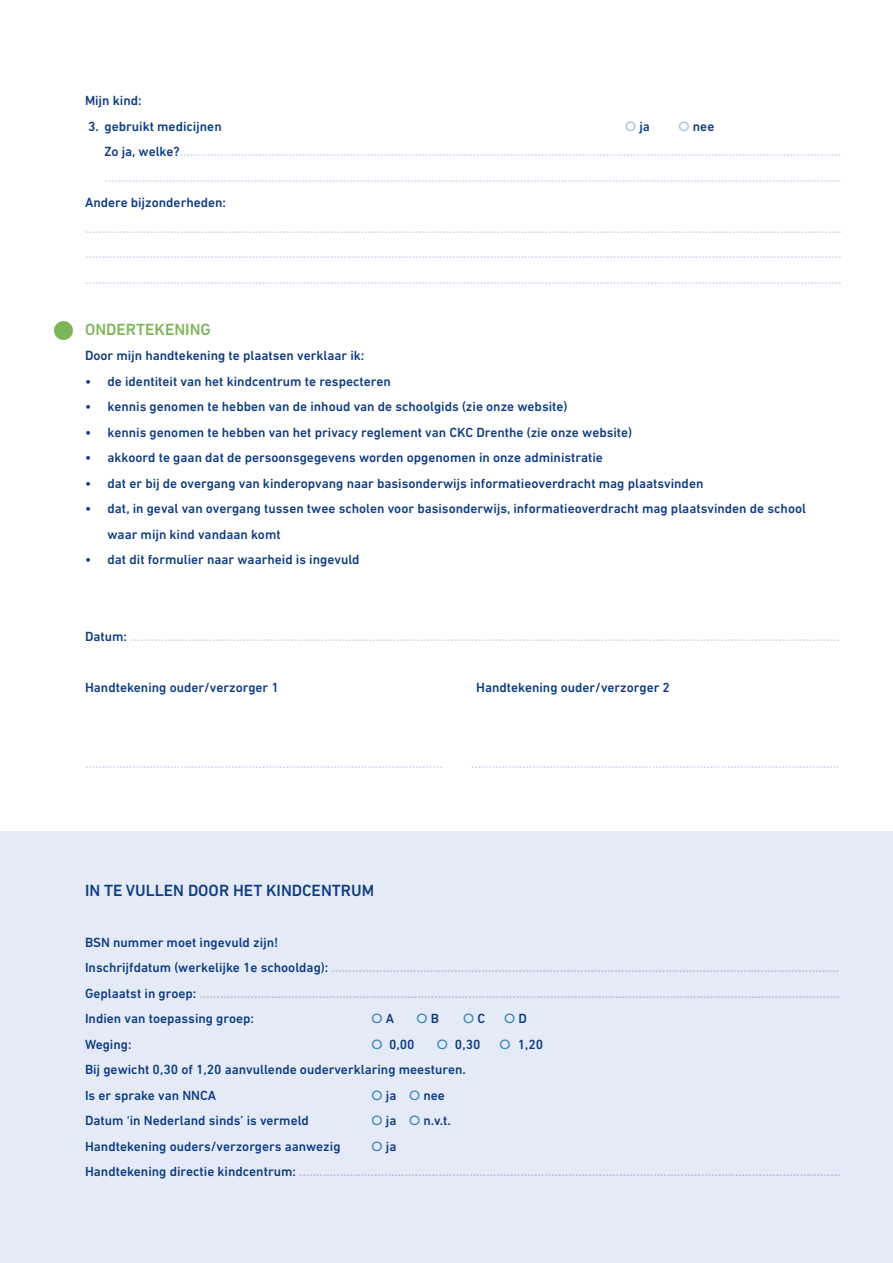
<style>
.page{position:relative;width:893px;height:1263px;background:#fff}
.page>*{position:absolute;margin:0;border:0;box-sizing:border-box;transform-origin:0 0}
.t1{font:500 16.5px "DIN Next LT Pro";color:#0e3b83}
.t2{font:500 16.5px "DIN Next LT Pro";color:#7db559}
.t3{font:500 13.5px/25.5px "DIN Next LT Pro";color:#cad7eb}
.t4{font:500 13.5px/25.5px "DIN Next LT Pro";color:#0e3b83}
.t5{font:500 13.5px/25.5px "DIN Next LT Pro";color:#b6b9da}
.t6{font:13.5px "Gill Sans";color:#3e87bb}
.s1{font-family:"Gill Sans";font-weight:400;color:#a7bfdd}
.s2{color:#0e3b83}
.s3{font-family:"DIN Next LT Pro";font-weight:500;color:#0e3b83}
.s4{font-family:"Gill Sans";font-weight:400;color:#3e87bb}
</style>
<div class="page">
<div style="left:0;top:831px;width:893px;height:432px;background:#e5ebf6"></div>
<div style="left:54px;top:321px;width:19px;height:19px;background:#7db559;border-radius:50%"></div>
<p class="t4" style="left:85px;top:88px;width:58px">Mijn kind:</p>
<p class="t4" style="left:88px;top:113px;width:135px">3. gebruikt medicijnen</p>
<p class="t4" style="left:625px;top:113px;width:26px"><span class="s1">O</span> ja</p>
<p class="t3" style="left:105px;top:113px;width:738px;text-indent:574px"><span class="s1">O</span> <span class="s2">nee<br>Zo ja, welke?</span>............................................................………………………………………………………………............................................……………… …......................................................................................................……………………………………………….......................……………….……………</p>
<p class="t4" style="left:85px;top:190px;width:143px">Andere bijzonderheden:</p>
<p class="t3" style="left:85px;top:215px;width:758px;text-align:justify">…......................................................................................................……………………………………………….......................……………….………………… …......................................................................................................……………………………………………….......................……………….………………… …......................................................................................................……………………………………………….......................……………….…………………</p>
<p class="t2" style="left:85px;top:319px;width:127px">ONDERTEKENING</p>
<p class="t4" style="left:85px;top:343px;width:281px">Door mijn handtekening te plaatsen verklaar ik:</p>
<p class="t4" style="left:85px;top:368px;width:307px">• de identiteit van het kindcentrum te respecteren</p>
<p class="t4" style="left:85px;top:394px;width:484px">• kennis genomen te hebben van de inhoud van de schoolgids (zie onze website)</p>
<p class="t4" style="left:85px;top:419px;width:549px">• kennis genomen te hebben van het privacy reglement van CKC Drenthe (zie onze website)</p>
<p class="t4" style="left:85px;top:445px;width:519px">• akkoord te gaan dat de persoonsgegevens worden opgenomen in onze administratie</p>
<p class="t4" style="left:85px;top:470px;width:620px">• dat er bij de overgang van kinderopvang naar basisonderwijs informatieoverdracht mag plaatsvinden</p>
<p class="t4" style="left:108px;top:496px;width:700px;text-indent:-23px">• dat, in geval van overgang tussen twee scholen voor basisonderwijs, informatieoverdracht mag plaatsvinden de school waar mijn kind vandaan komt</p>
<p class="t4" style="left:85px;top:547px;width:276px">• dat dit formulier naar waarheid is ingevuld</p>
<p class="t3" style="left:85px;top:623px;width:756px"><span class="s2">Datum:</span> ….................................................……………….……................……………………………………………………………………….....………………….…….</p>
<p class="t4" style="left:85px;top:674px;width:195px">Handtekening ouder/verzorger 1</p>
<p class="t4" style="left:476px;top:674px;width:195px">Handtekening ouder/verzorger 2</p>
<p class="t3" style="left:85px;top:751px;width:359px">….................................................……………….……................…………</p>
<p class="t3" style="left:471px;top:751px;width:370px">……………......……………….......................………….....………………….…….</p>
<p class="t1" style="left:85px;top:880px;width:291px">IN TE VULLEN DOOR HET KINDCENTRUM</p>
<p class="t5" style="left:85px;top:929px;width:756px"><span class="s2">BSN nummer moet ingevuld zijn!<br>Inschrijfdatum (werkelijke 1e schooldag):</span> ….................................................……………….……............................................................………… <span class="s2">Geplaatst in groep:</span> …........................................................................................……………….……............................................................………… <span class="s2">Indien van toepassing groep:</span></p>
<p class="t6" style="left:372px;top:1010px;width:24px">O <span class="s3">A</span></p>
<p class="t6" style="left:416px;top:1010px;width:24px">O <span class="s3">B</span></p>
<p class="t6" style="left:463px;top:1010px;width:24px">O <span class="s3">C</span></p>
<p class="t6" style="left:504px;top:1010px;width:24px">O <span class="s3">D</span></p>
<p class="t4" style="left:85px;top:1031px;width:48px">Weging:</p>
<p class="t4" style="left:372px;top:1031px;width:45px"><span class="s4">O</span> 0,00</p>
<p class="t4" style="left:437px;top:1031px;width:45px"><span class="s4">O</span> 0,30</p>
<p class="t4" style="left:500px;top:1031px;width:45px"><span class="s4">O</span> 1,20</p>
<p class="t4" style="left:85px;top:1057px;width:382px">Bij gewicht 0,30 of 1,20 aanvullende ouderverklaring meesturen.<br>Is er sprake van NNCA</p>
<p class="t4" style="left:372px;top:1082px;width:75px"><span class="s4">O</span> ja <span class="s4">O</span> nee</p>
<p class="t4" style="left:85px;top:1108px;width:225px">Datum ‘in Nederland sinds’ is vermeld</p>
<p class="t4" style="left:372px;top:1108px;width:81px"><span class="s4">O</span> ja <span class="s4">O</span> n.v.t.</p>
<p class="t4" style="left:85px;top:1133px;width:257px">Handtekening ouders/verzorgers aanwezig</p>
<p class="t5" style="left:85px;top:1133px;width:757px;text-indent:286px"><span class="s4">O</span> <span class="s2">ja<br>Handtekening directie kindcentrum:</span> …...........................................................……………….……............................................................…………</p>
</div>
